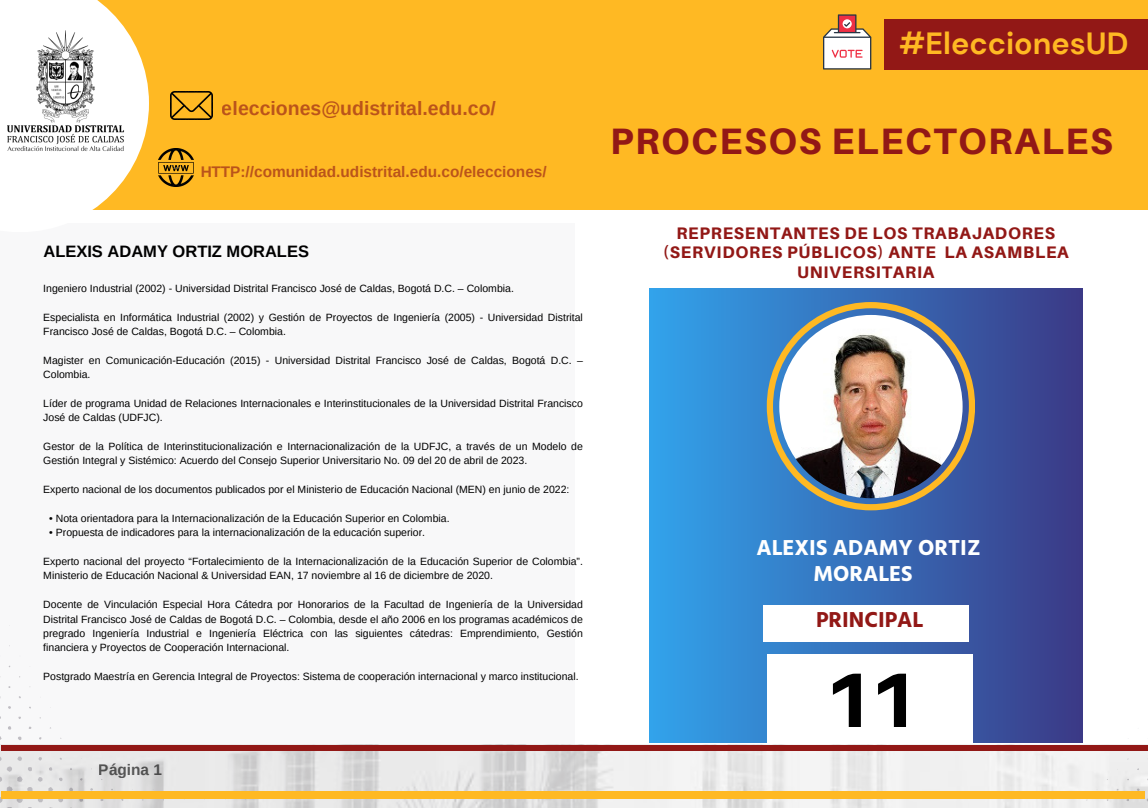
<style>
.page{position:relative;width:1148px;height:808px;background:#fff}
.page>*{position:absolute;margin:0;border:0;box-sizing:border-box;transform-origin:0 0}
.t1{font:800 77.25px "Aileron";color:#000}
.t2{font:800 36.75px "Aileron";letter-spacing:.045em;color:#921816}
.t3{font:700 30.6px "DM Sans";color:#ffb923}
.t4{font:700 22.2px/25.8px "Hind Jalandhar";color:#fff;text-align:center}
.t5{font:700 22.2px "Hind Jalandhar";color:#921816}
.t6{font:700 19.5px "Arimo";color:#921816}
.t7{font:800 16.65px/20px "Aileron";letter-spacing:.045em;color:#921816;text-align:center}
.t8{font:700 16.5px "Arimo";color:#000}
.t9{font:700 15.45px "Arimo";color:#921816}
.t10{font:700 15.45px "Arimo";color:#000}
.t11{font:10.5px/14.4px "Arimo";color:#000}
</style>
<div class="page">
<img style="left:574px;top:750px;width:574px;height:58px">
<svg style="left:0;top:625px;width:574px;height:183px"></svg>
<div style="left:649px;top:289px;width:433px;height:454px;background:linear-gradient(to right,#34a4ec,#3c3a87)"></div>
<svg style="left:766px;top:302px;width:209px;height:208px;background:#667f94"></svg>
<img style="left:779px;top:315px;width:183px;height:183px;border-radius:50%">
<div style="left:1px;top:745px;width:1147px;height:5px;background:#921816"></div>
<div style="left:1px;top:790px;width:1143px;height:8px;background:#ffb923"></div>
<div style="left:766px;top:654px;width:206px;height:89px;background:#fff"></div>
<div style="left:762px;top:605px;width:206px;height:36px;background:#fff"></div>
<div style="left:0;top:0;width:1147px;height:210px;background:#ffb923"></div>
<svg style="left:0;top:0;width:149px;height:210px;fill:#fff"></svg>
<img style="left:159px;top:148px;width:35px;height:39px">
<img style="left:171px;top:91px;width:41px;height:28px">
<div style="left:884px;top:19px;width:264px;height:51px;background:#921816"></div>
<img style="left:1px;top:27px;width:130px;height:129px">
<svg style="left:823px;top:14px;width:48px;height:56px"></svg>
<h3 class="t6" style="left:222px;top:98px;width:276px">elecciones@udistrital.edu.co/</h3>
<h3 class="t9" style="left:200px;top:163px;width:348px">HTTP://comunidad.udistrital.edu.co/elecciones/</h3>
<p class="t8" style="left:43px;top:242px;width:267px">ALEXIS ADAMY ORTIZ MORALES</p>
<p class="t11" style="left:43px;top:281px;width:472px">Ingeniero Industrial (2002) - Universidad Distrital Francisco José de Caldas, Bogotá D.C. – Colombia.</p>
<p class="t11" style="left:43px;top:310px;width:541px">Especialista en Informática Industrial (2002) y Gestión de Proyectos de Ingeniería (2005) - Universidad Distrital<br>Francisco José de Caldas, Bogotá D.C. – Colombia.</p>
<p class="t11" style="left:43px;top:353px;width:541px">Magister en Comunicación-Educación (2015) - Universidad Distrital Francisco José de Caldas, Bogotá D.C. –<br>Colombia.</p>
<p class="t11" style="left:43px;top:396px;width:541px">Líder de programa Unidad de Relaciones Internacionales e Interinstitucionales de la Universidad Distrital Francisco<br>José de Caldas (UDFJC).</p>
<p class="t11" style="left:43px;top:439px;width:541px">Gestor de la Política de Interinstitucionalización e Internacionalización de la UDFJC, a través de un Modelo de<br>Gestión Integral y Sistémico: Acuerdo del Consejo Superior Universitario No. 09 del 20 de abril de 2023.</p>
<p class="t11" style="left:43px;top:482px;width:527px">Experto nacional de los documentos publicados por el Ministerio de Educación Nacional (MEN) en junio de 2022:</p>
<p class="t11" style="left:49px;top:511px;width:402px">• Nota orientadora para la Internacionalización de la Educación Superior en Colombia.</p>
<p class="t11" style="left:49px;top:525px;width:377px">• Propuesta de indicadores para la internacionalización de la educación superior.</p>
<p class="t11" style="left:43px;top:554px;width:541px">Experto nacional del proyecto “Fortalecimiento de la Internacionalización de la Educación Superior de Colombia”.<br>Ministerio de Educación Nacional &amp; Universidad EAN, 17 noviembre al 16 de diciembre de 2020.</p>
<p class="t11" style="left:43px;top:597px;width:541px;text-align:justify">Docente de Vinculación Especial Hora Cátedra por Honorarios de la Facultad de Ingeniería de la Universidad Distrital Francisco José de Caldas de Bogotá D.C. – Colombia, desde el año 2006 en los programas académicos de pregrado Ingeniería Industrial e Ingeniería Eléctrica con las siguientes cátedras: Emprendimiento, Gestión financiera y Proyectos de Cooperación Internacional.</p>
<p class="t11" style="left:43px;top:669px;width:537px">Postgrado Maestría en Gerencia Integral de Proyectos: Sistema de cooperación internacional y marco institucional.</p>
<h3 class="t10" style="left:99px;top:760px;width:65px">Página 1</h3>
<p class="t3" style="left:899px;top:24px;width:231px">#EleccionesUD</p>
<p class="t2" style="left:610px;top:119px;width:504px">PROCESOS ELECTORALES</p>
<p class="t7" style="left:662px;top:222px;width:407px">REPRESENTANTES DE LOS TRABAJADORES (SERVIDORES PÚBLICOS) ANTE LA ASAMBLEA<br>UNIVERSITARIA</p>
<p class="t4" style="left:756px;top:535px;width:226px">ALEXIS ADAMY ORTIZ<br>MORALES</p>
<p class="t5" style="left:816px;top:606px;width:109px">PRINCIPAL</p>
<p class="t1" style="left:823px;top:652px;width:96px">11</p>
</div>
